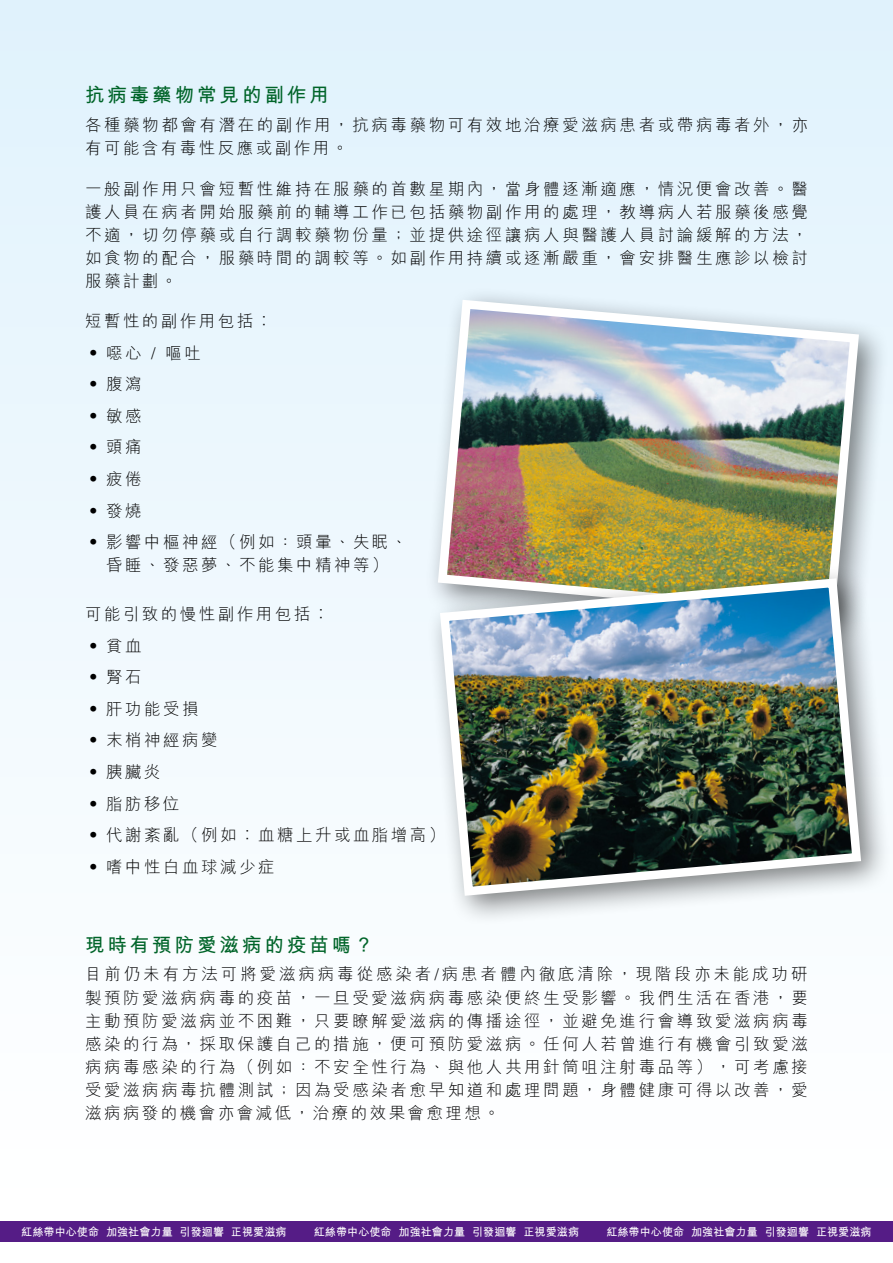
<style>
.page{position:relative;width:893px;height:1263px;background:#fff}
.page>*{position:absolute;margin:0;border:0;box-sizing:border-box;transform-origin:0 0}
.Text_H_L{font:700 19.5px "M Hei HK";letter-spacing:.15em;color:#006429}
.Text{font:300 16.5px/23.1px "M Hei HK";letter-spacing:.15em;color:#000;text-align:justify}
.t1{font:700 11.25px "M Hei HK";letter-spacing:.01em;color:#fff}
</style>
<div class="page">
<div style="left:0;top:0;width:893px;height:1221px;background:linear-gradient(to bottom,#e0f2fc,#fff)"></div>
<div style="left:0;top:1221px;width:893px;height:21px;background:#551c86"></div>
<div style="left:423px;top:285px;width:467px;height:363px;background:#000;opacity:.5"></div>
<img style="left:433px;top:295px;width:431px;height:269px">
<div style="left:426px;top:564px;width:466px;height:363px;background:#000;opacity:.5"></div>
<img style="left:435px;top:574px;width:431px;height:326px">
<p class="Text_H_L" style="left:85px;top:81px;width:245px">抗病毒藥物常見的副作用</p>
<p class="Text" style="left:85px;top:113px;width:724px">各種藥物都會有潛在的副作用，抗病毒藥物可有效地治療愛滋病患者或帶病毒者外，亦有可能含有毒性反應或副作用。</p>
<p class="Text" style="left:85px;top:177px;width:724px">一般副作用只會短暫性維持在服藥的首數星期內，當身體逐漸適應，情況便會改善。醫護人員在病者開始服藥前的輔導工作已包括藥物副作用的處理，教導病人若服藥後感覺不適，切勿停藥或自行調較藥物份量；並提供途徑讓病人與醫護人員討論緩解的方法，如食物的配合，服藥時間的調較等。如副作用持續或逐漸嚴重，會安排醫生應診以檢討服藥計劃。</p>
<p class="Text" style="left:85px;top:309px;width:189px">短暫性的副作用包括︰</p>
<p class="Text" style="left:85px;top:341px;width:117px">• 噁心 / 嘔吐</p>
<p class="Text" style="left:85px;top:372px;width:58px">• 腹瀉</p>
<p class="Text" style="left:85px;top:404px;width:58px">• 敏感</p>
<p class="Text" style="left:85px;top:436px;width:58px">• 頭痛</p>
<p class="Text" style="left:85px;top:467px;width:58px">• 疲倦</p>
<p class="Text" style="left:85px;top:499px;width:58px">• 發燒</p>
<p class="Text" style="left:85px;top:530px;width:324px;text-align:center">• 影響中樞神經（例如：頭暈、失眠、昏睡、發惡夢、不能集中精神等）</p>
<p class="Text" style="left:85px;top:602px;width:246px">可能引致的慢性副作用包括︰</p>
<p class="Text" style="left:85px;top:634px;width:58px">• 貧血</p>
<p class="Text" style="left:85px;top:665px;width:58px">• 腎石</p>
<p class="Text" style="left:85px;top:697px;width:115px">• 肝功能受損</p>
<p class="Text" style="left:85px;top:728px;width:134px">• 末梢神經病變</p>
<p class="Text" style="left:85px;top:760px;width:77px">• 胰臟炎</p>
<p class="Text" style="left:85px;top:792px;width:96px">• 脂肪移位</p>
<p class="Text" style="left:85px;top:823px;width:362px">• 代謝紊亂（例如︰血糖上升或血脂增高）</p>
<p class="Text" style="left:85px;top:855px;width:191px">• 嗜中性白血球減少症</p>
<p class="Text_H_L" style="left:85px;top:930px;width:290px">現時有預防愛滋病的疫苗嗎？</p>
<p class="Text" style="left:85px;top:962px;width:724px">目前仍未有方法可將愛滋病病毒從感染者/病患者體內徹底清除，現階段亦未能成功研製預防愛滋病病毒的疫苗，一旦受愛滋病病毒感染便終生受影響。我們生活在香港，要主動預防愛滋病並不困難，只要瞭解愛滋病的傳播途徑，並避免進行會導致愛滋病病毒感染的行為，採取保護自己的措施，便可預防愛滋病。任何人若曾進行有機會引致愛滋病病毒感染的行為（例如：不安全性行為、與他人共用針筒咀注射毒品等），可考慮接受愛滋病病毒抗體測試；因為受感染者愈早知道和處理問題，身體健康可得以改善，愛滋病病發的機會亦會減低，治療的效果會愈理想。</p>
<p class="t1" style="left:21px;top:1223px;width:267px">紅絲帶中心使命 加強社會力量 引發迴響 正視愛滋病</p>
<p class="t1" style="left:314px;top:1223px;width:267px">紅絲帶中心使命 加強社會力量 引發迴響 正視愛滋病</p>
<p class="t1" style="left:606px;top:1223px;width:267px">紅絲帶中心使命 加強社會力量 引發迴響 正視愛滋病</p>
</div>
